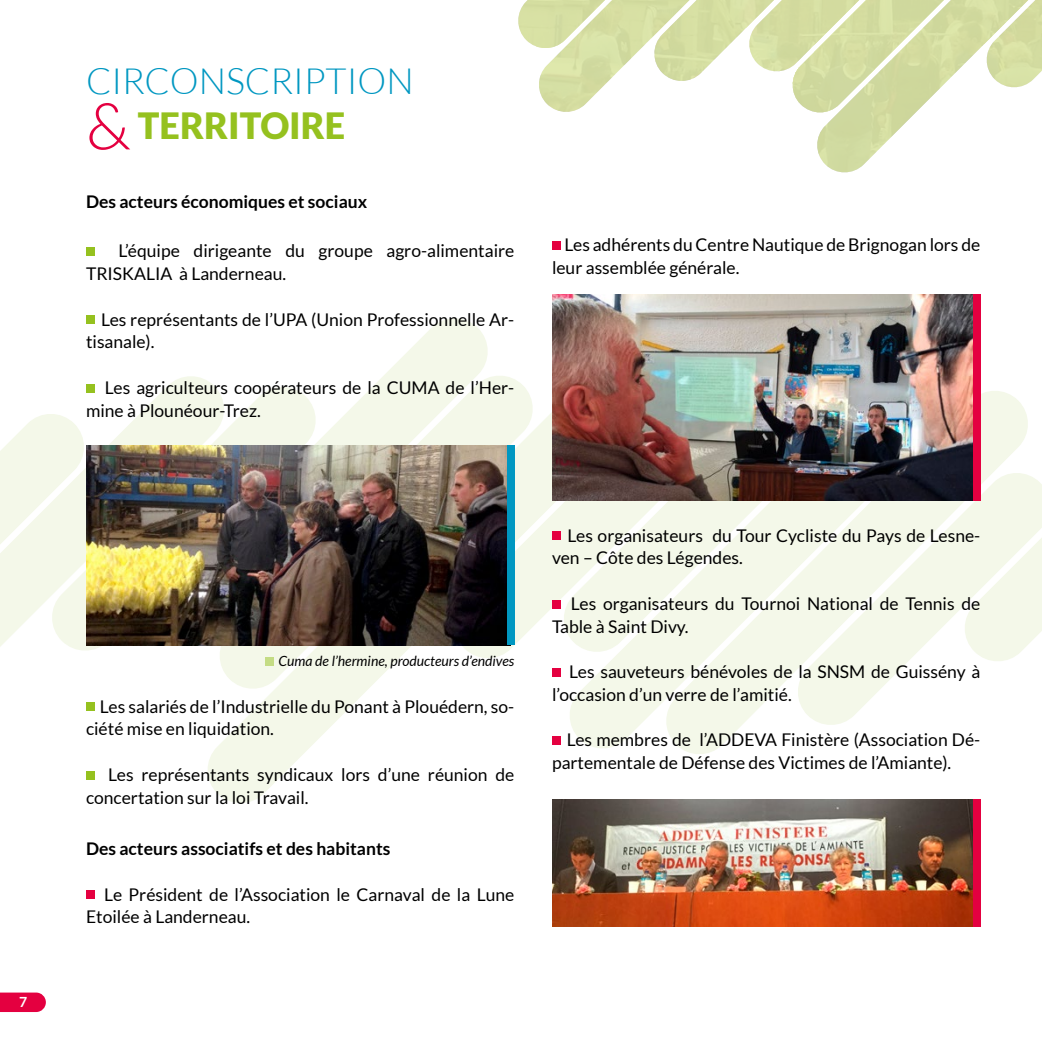
<style>
.page{position:relative;width:1042px;height:1042px;background:#fff}
.page>*{position:absolute;margin:0;border:0;box-sizing:border-box;transform-origin:0 0}
.t1{font:300 36.23px "Lato";color:#0097c1}
.t2{font:900 36.23px "Lato";color:#95c11f}
.t3{font:17.5px/22.8px "Lato";color:#000}
.t4{font:700 17.5px "Lato";color:#000}
.t5{font:italic 14px "Lato";color:#000}
.t6{font:700 14px "Lato";color:#fff}
.s1{font-weight:300;font-size:64.92px;color:#e40040}
</style>
<div class="page">
<svg style="left:518px;top:0;width:524px;height:172px"></svg>
<svg style="left:0;top:614px;width:33px;height:33px"></svg>
<svg style="left:52px;top:384px;width:152px;height:267px"></svg>
<svg style="left:164px;top:318px;width:323px;height:127px"></svg>
<svg style="left:204px;top:346px;width:357px;height:457px"></svg>
<svg style="left:451px;top:423px;width:110px;height:238px;fill:#f4f8e9"></svg>
<svg style="left:566px;top:501px;width:97px;height:247px;fill:#f4f8e9"></svg>
<svg style="left:663px;top:387px;width:365px;height:367px;fill:#f4f8e9"></svg>
<svg style="left:794px;top:501px;width:234px;height:227px;fill:#f4f8e9"></svg>
<svg style="left:961px;top:468px;width:81px;height:196px"></svg>
<svg style="left:0;top:411px;width:87px;height:203px"></svg>
<div style="left:552px;top:241px;width:8px;height:8px;background:#e40040"></div>
<div style="left:552px;top:532px;width:8px;height:8px;background:#e40040"></div>
<div style="left:552px;top:600px;width:8px;height:8px;background:#e40040"></div>
<div style="left:552px;top:668px;width:8px;height:8px;background:#e40040"></div>
<div style="left:552px;top:736px;width:8px;height:8px;background:#e40040"></div>
<svg style="left:0;top:992px;width:46px;height:20px"></svg>
<div style="left:86px;top:248px;width:8px;height:8px;background:#95c11f"></div>
<div style="left:86px;top:316px;width:8px;height:8px;background:#95c11f"></div>
<div style="left:86px;top:384px;width:8px;height:8px;background:#95c11f"></div>
<div style="left:86px;top:703px;width:8px;height:8px;background:#95c11f"></div>
<div style="left:86px;top:771px;width:8px;height:8px;background:#95c11f"></div>
<div style="left:86px;top:891px;width:8px;height:8px;background:#e40040"></div>
<div style="left:265px;top:658px;width:8px;height:8px;background:#c4dc84"></div>
<img style="left:86px;top:445px;width:421px;height:200px">
<div style="left:507px;top:445px;width:7px;height:200px;background:#0097c1"></div>
<img style="left:552px;top:294px;width:421px;height:207px">
<img style="left:552px;top:799px;width:421px;height:128px">
<div style="left:973px;top:294px;width:7px;height:207px;background:#e40040"></div>
<div style="left:973px;top:799px;width:7px;height:128px;background:#e40040"></div>
<p class="t6" style="left:19px;top:994px;width:10px">7</p>
<p class="t1" style="left:86px;top:61px;width:329px">CIRCONSCRIPTION</p>
<p class="t2" style="left:86px;top:104px;width:261px"><span class="s1">&amp;</span> TERRITOIRE</p>
<p class="t4" style="left:86px;top:191px;width:283px">Des acteurs économiques et sociaux</p>
<p class="t3" style="left:86px;top:240px;width:430px;text-indent:33px">L’équipe dirigeante du groupe agro-alimentaire<br>TRISKALIA à Landerneau.</p>
<p class="t3" style="left:86px;top:308px;width:430px;text-indent:15px">Les représentants de l’UPA (Union Professionnelle Ar&shy;tisanale).</p>
<p class="t3" style="left:86px;top:376px;width:430px;text-indent:19px">Les agriculteurs coopérateurs de la CUMA de l’Her&shy;mine à Plounéour-Trez.</p>
<p class="t3" style="left:552px;top:233px;width:430px;text-indent:13px">Les adhérents du Centre Nautique de Brignogan lors de leur assemblée générale.</p>
<p class="t5" style="left:278px;top:653px;width:237px">Cuma de l’hermine, producteurs d’endives</p>
<p class="t3" style="left:86px;top:695px;width:430px;text-indent:14px">Les salariés de l’Industrielle du Ponant à Plouédern, so&shy;ciété mise en liquidation.</p>
<p class="t3" style="left:86px;top:763px;width:430px;text-indent:22px">Les représentants syndicaux lors d’une réunion de concertation sur la loi Travail.</p>
<p class="t4" style="left:86px;top:839px;width:306px">Des acteurs associatifs et des habitants</p>
<p class="t3" style="left:86px;top:883px;width:430px;text-indent:18px">Le Président de l’Association le Carnaval de la Lune<br>Etoilée à Landerneau.</p>
<p class="t3" style="left:552px;top:524px;width:430px;text-indent:15px">Les organisateurs du Tour Cycliste du Pays de Lesne&shy;ven – Côte des Légendes.</p>
<p class="t3" style="left:552px;top:592px;width:430px;text-indent:19px">Les organisateurs du Tournoi National de Tennis de<br>Table à Saint Divy.</p>
<p class="t3" style="left:552px;top:660px;width:430px;text-indent:17px">Les sauveteurs bénévoles de la SNSM de Guissény à l’occasion d’un verre de l’amitié.</p>
<p class="t3" style="left:552px;top:728px;width:430px;text-indent:15px">Les membres de l’ADDEVA Finistère (Association Dé&shy;partementale de Défense des Victimes de l’Amiante).</p>
</div>
